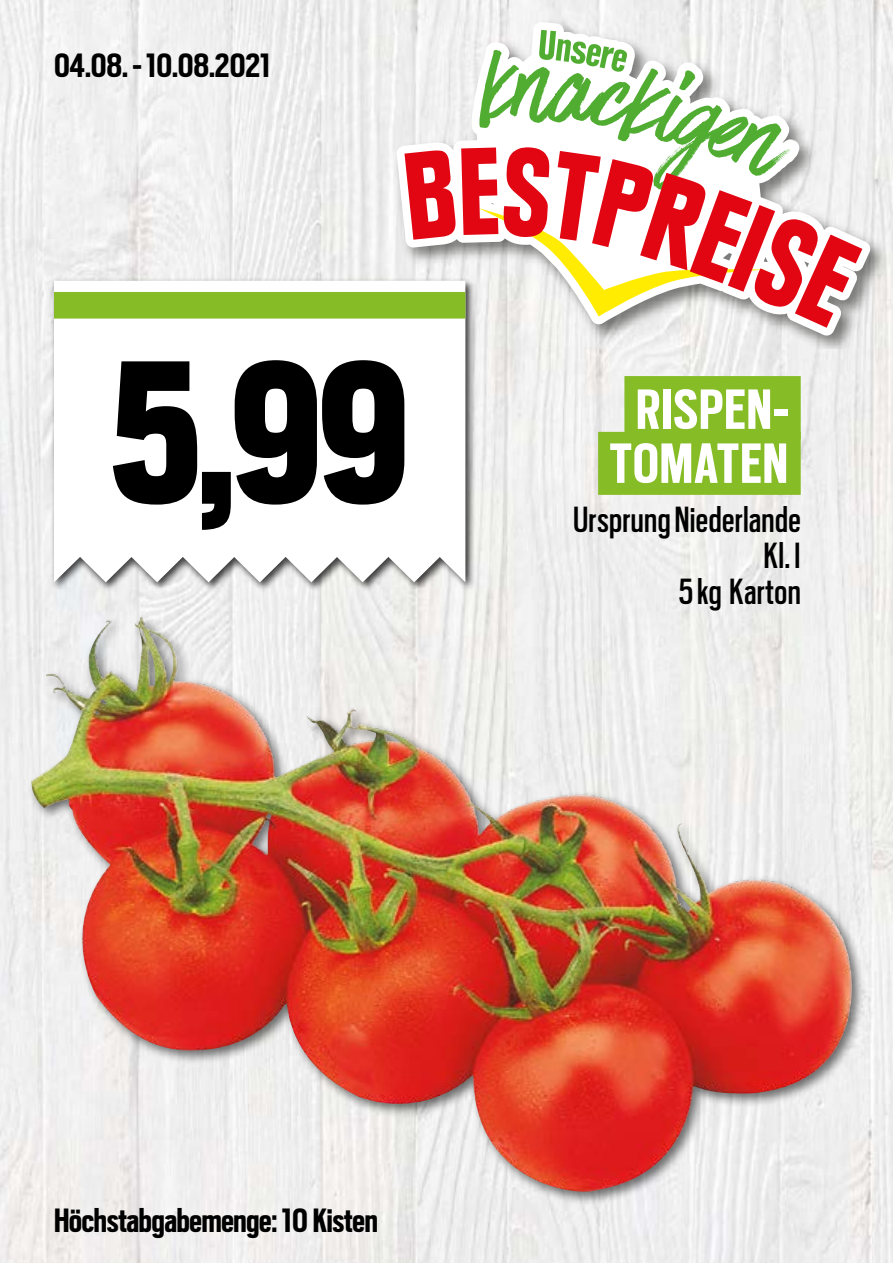
<style>
.page{position:relative;width:893px;height:1263px;background:#fff}
.page>*{position:absolute;margin:0;border:0;box-sizing:border-box;transform-origin:0 0}
.t1{font:900 227.4px "Scout Cond";color:#000;scale:.9 1}
.t2{font:700 63px/54px "Scout Cond";letter-spacing:.02em;color:#fff;text-align:center}
.t3{font:40.5px/36px "Scout Cond";letter-spacing:.01em;color:#000;text-align:right}
.t4{font:700 37.5px "Scout Cond";letter-spacing:-.005em;color:#000}
</style>
<div class="page">
<img style="left:0;top:0;width:893px;height:1263px">
<div style="left:27px;top:612px;width:839px;height:593px;background:#000;opacity:.55"></div>
<img style="left:31px;top:617px;width:823px;height:576px">
<img style="left:389px;top:14px;width:504px;height:335px">
<svg style="left:396px;top:22px;width:474px;height:314px;fill:#efefef"></svg>
<svg style="left:479px;top:30px;width:313px;height:117px"></svg>
<svg style="left:404px;top:147px;width:458px;height:181px"></svg>
<div style="left:624px;top:376px;width:177px;height:63px;background:#86bc25"></div>
<div style="left:598px;top:432px;width:203px;height:63px;background:#86bc25"></div>
<div style="left:50px;top:277px;width:426px;height:315px;background:#000;opacity:.75"></div>
<svg style="left:54px;top:281px;width:411px;height:301px"></svg>
<div style="left:54px;top:292px;width:411px;height:27px;background:#86bc25"></div>
<p class="t4" style="left:54px;top:41px;width:218px">04.08. - 10.08.2021</p>
<h1 class="t1" style="left:111px;top:285px;width:332px">5,99</h1>
<h2 class="t2" style="left:610px;top:379px;width:180px">RISPEN-<br>TOMATEN</h2>
<p class="t3" style="left:573px;top:499px;width:229px">Ursprung Niederlande<br>Kl. I<br>5 kg Karton</p>
<p class="t4" style="left:54px;top:1196px;width:325px">Höchstabgabemenge: 10 Kisten</p>
</div>
